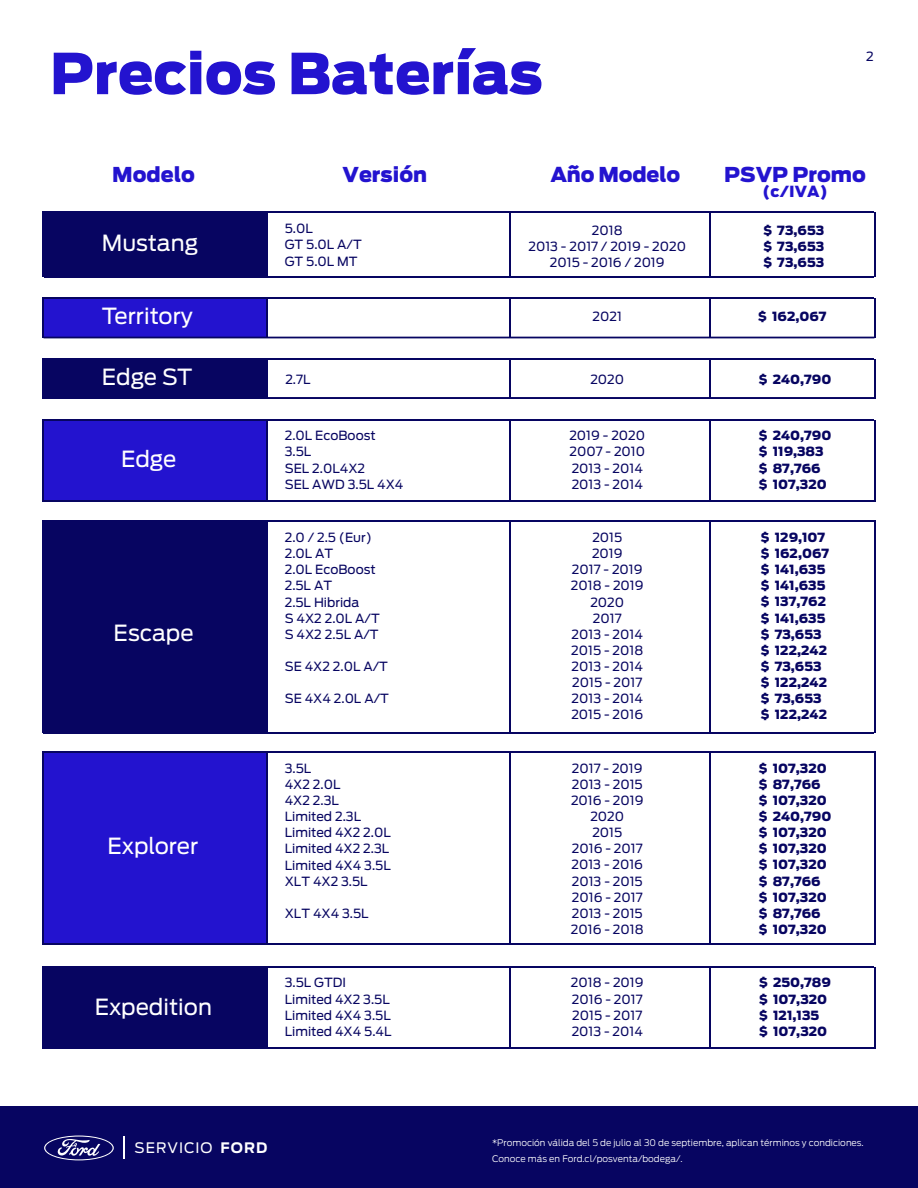
<style>
.page{position:relative;width:918px;height:1188px;background:#fff}
.page>*{position:absolute;margin:0;border:0;box-sizing:border-box;transform-origin:0 0}
.t1{font:900 55.95px "Ford Antenna";color:#2313cf}
.t2{font:22.05px "Ford Antenna";color:#fff}
.t3{font:900 20.4px "Ford Antenna";color:#2313cf}
.t4{font:900 15.15px "Ford Antenna";color:#2313cf}
.t5{font:14.4px "Ford Antenna";letter-spacing:.07em;color:#fff}
.t6{font:12.6px/16.2px "Ford Antenna";color:#070561}
.t7{font:900 12.6px/16.2px "Ford Antenna";color:#070561}
.t8{font:700 12.45px "Ford Antenna";color:#fff}
.t9{font:300 9px/16.2px "Ford Antenna";color:#fff}
.s1{font-weight:700}
</style>
<div class="page">
<div style="left:43px;top:212px;width:223px;height:64px;background:#070561"></div>
<hr style="left:44px;top:212px;width:830px;height:1px;background:#070561">
<hr style="left:44px;top:276px;width:830px;height:1px;background:#070561">
<hr style="left:874px;top:213px;width:1px;height:64px;background:#070561">
<hr style="left:43px;top:212px;width:1px;height:65px;background:#070561">
<hr style="left:266px;top:213px;width:2px;height:64px;background:#070561">
<hr style="left:509px;top:212px;width:1px;height:64px;background:#070561">
<hr style="left:710px;top:213px;width:1px;height:64px;background:#070561">
<div style="left:43px;top:419px;width:223px;height:81px;background:#2313cf"></div>
<hr style="left:44px;top:419px;width:830px;height:1px;background:#070561">
<hr style="left:44px;top:500px;width:830px;height:2px;background:#070561">
<hr style="left:874px;top:420px;width:1px;height:82px;background:#070561">
<hr style="left:43px;top:419px;width:1px;height:83px;background:#070561">
<hr style="left:266px;top:420px;width:2px;height:82px;background:#070561">
<hr style="left:509px;top:419px;width:1px;height:81px;background:#070561">
<hr style="left:710px;top:420px;width:1px;height:82px;background:#070561">
<div style="left:43px;top:966px;width:223px;height:82px;background:#070561"></div>
<hr style="left:44px;top:966px;width:830px;height:2px;background:#070561">
<hr style="left:44px;top:1048px;width:830px;height:1px;background:#070561">
<hr style="left:874px;top:967px;width:1px;height:82px;background:#070561">
<hr style="left:43px;top:966px;width:1px;height:83px;background:#070561">
<hr style="left:266px;top:967px;width:2px;height:82px;background:#070561">
<hr style="left:509px;top:966px;width:1px;height:82px;background:#070561">
<hr style="left:710px;top:967px;width:1px;height:82px;background:#070561">
<div style="left:43px;top:521px;width:223px;height:213px;background:#070561"></div>
<hr style="left:44px;top:521px;width:830px;height:1px;background:#070561">
<hr style="left:44px;top:732px;width:830px;height:2px;background:#070561">
<hr style="left:874px;top:521px;width:1px;height:212px;background:#070561">
<hr style="left:266px;top:521px;width:2px;height:212px;background:#070561">
<hr style="left:509px;top:521px;width:1px;height:213px;background:#070561">
<hr style="left:710px;top:521px;width:1px;height:212px;background:#070561">
<div style="left:43px;top:751px;width:223px;height:194px;background:#2313cf"></div>
<hr style="left:44px;top:751px;width:830px;height:2px;background:#070561">
<hr style="left:44px;top:944px;width:830px;height:1px;background:#070561">
<hr style="left:874px;top:751px;width:1px;height:193px;background:#070561">
<hr style="left:43px;top:751px;width:1px;height:193px;background:#070561">
<hr style="left:266px;top:751px;width:2px;height:193px;background:#070561">
<hr style="left:509px;top:751px;width:1px;height:194px;background:#070561">
<hr style="left:710px;top:751px;width:1px;height:193px;background:#070561">
<div style="left:43px;top:298px;width:223px;height:39px;background:#2313cf"></div>
<hr style="left:44px;top:298px;width:830px;height:1px;background:#070561">
<div style="left:44px;top:337px;width:830px;height:1px;border:1px solid #070561"></div>
<hr style="left:874px;top:298px;width:1px;height:40px;background:#070561">
<hr style="left:43px;top:298px;width:1px;height:40px;background:#070561">
<hr style="left:266px;top:298px;width:2px;height:40px;background:#070561">
<hr style="left:509px;top:298px;width:1px;height:39px;background:#070561">
<hr style="left:710px;top:298px;width:1px;height:40px;background:#070561">
<div style="left:43px;top:358px;width:223px;height:40px;background:#070561"></div>
<hr style="left:44px;top:358px;width:830px;height:2px;background:#070561">
<div style="left:44px;top:397px;width:830px;height:2px;border:1px solid #070561"></div>
<hr style="left:874px;top:359px;width:1px;height:39px;background:#070561">
<hr style="left:266px;top:359px;width:2px;height:39px;background:#070561">
<hr style="left:509px;top:358px;width:1px;height:40px;background:#070561">
<hr style="left:710px;top:359px;width:1px;height:39px;background:#070561">
<div style="left:0;top:1106px;width:918px;height:82px;background:#070561"></div>
<svg style="left:44px;top:1136px;width:70px;height:24px"></svg>
<hr style="left:123px;top:1136px;width:2px;height:22px;background:#fff">
<h1 class="t1" style="left:50px;top:22px;width:494px">Precios Baterías</h1>
<p class="t6" style="left:866px;top:47px;width:9px">2</p>
<h3 class="t3" style="left:112px;top:156px;width:84px">Modelo</h3>
<h3 class="t3" style="left:343px;top:156px;width:86px">Versión</h3>
<h3 class="t3" style="left:550px;top:156px;width:131px">Año Modelo</h3>
<h3 class="t3" style="left:724px;top:156px;width:143px">PSVP Promo</h3>
<p class="t4" style="left:762px;top:178px;width:67px">(c/IVA)</p>
<h2 class="t2" style="left:102px;top:224px;width:98px">Mustang</h2>
<p class="t6" style="left:285px;top:219px;width:79px">5.0L<br>GT 5.0L A/T<br>GT 5.0L MT</p>
<p class="t6" style="left:528px;top:220px;width:159px;text-align:center">2018<br>2013 - 2017 / 2019 - 2020<br>2015 - 2016 / 2019</p>
<p class="t7" style="left:763px;top:221px;width:62px;text-align:justify">$ 73,653 $ 73,653 $ 73,653</p>
<h2 class="t2" style="left:102px;top:297px;width:93px">Territory</h2>
<p class="t6" style="left:593px;top:307px;width:31px">2021</p>
<p class="t7" style="left:758px;top:307px;width:70px">$ 162,067</p>
<h2 class="t2" style="left:102px;top:358px;width:92px">Edge ST</h2>
<p class="t6" style="left:285px;top:370px;width:27px">2.7L</p>
<p class="t6" style="left:590px;top:370px;width:35px">2020</p>
<p class="t7" style="left:759px;top:370px;width:74px">$ 240,790</p>
<h2 class="t2" style="left:121px;top:440px;width:57px">Edge</h2>
<h2 class="t2" style="left:114px;top:614px;width:82px">Escape</h2>
<h2 class="t2" style="left:108px;top:827px;width:92px">Explorer</h2>
<h2 class="t2" style="left:95px;top:988px;width:119px">Expedition</h2>
<p class="t6" style="left:285px;top:426px;width:120px">2.0L EcoBoost<br>3.5L<br>SEL 2.0L4X2<br>SEL AWD 3.5L 4X4</p>
<p class="t6" style="left:569px;top:426px;width:77px">2019 - 2020<br>2007 - 2010<br>2013 - 2014<br>2013 - 2014</p>
<p class="t7" style="left:759px;top:426px;width:74px">$ 240,790 $ 119,383 $ 87,766 $ 107,320</p>
<p class="t6" style="left:285px;top:528px;width:97px">2.0 / 2.5 (Eur)<br>2.0L AT<br>2.0L EcoBoost<br>2.5L AT<br>2.5L Hibrida<br>S 4X2 2.0L A/T<br>S 4X2 2.5L A/T</p>
<p class="t6" style="left:285px;top:657px;width:105px">SE 4X2 2.0L A/T</p>
<p class="t6" style="left:285px;top:689px;width:106px">SE 4X4 2.0L A/T</p>
<p class="t6" style="left:285px;top:759px;width:108px">3.5L<br>4X2 2.0L<br>4X2 2.3L<br>Limited 2.3L<br>Limited 4X2 2.0L<br>Limited 4X2 2.3L<br>Limited 4X4 3.5L<br>XLT 4X2 3.5L</p>
<p class="t6" style="left:285px;top:904px;width:85px">XLT 4X4 3.5L</p>
<p class="t6" style="left:571px;top:528px;width:74px;text-align:center">2015<br>2019<br>2017 - 2019<br>2018 - 2019<br>2020<br>2017<br>2013 - 2014<br>2015 - 2018<br>2013 - 2014<br>2015 - 2017<br>2013 - 2014<br>2015 - 2016</p>
<p class="t7" style="left:761px;top:528px;width:70px">$ 129,107 $ 162,067 $ 141,635 $ 141,635 $ 137,762 $ 141,635 $ 73,653 $ 122,242 $ 73,653 $ 122,242 $ 73,653 $ 122,242</p>
<p class="t6" style="left:571px;top:759px;width:74px;text-align:center">2017 - 2019<br>2013 - 2015<br>2016 - 2019<br>2020<br>2015<br>2016 - 2017<br>2013 - 2016<br>2013 - 2015<br>2016 - 2017<br>2013 - 2015<br>2016 - 2018</p>
<p class="t7" style="left:759px;top:759px;width:74px">$ 107,320 $ 87,766 $ 107,320 $ 240,790 $ 107,320 $ 107,320 $ 107,320 $ 87,766 $ 107,320 $ 87,766 $ 107,320</p>
<p class="t6" style="left:285px;top:973px;width:108px">3.5L GTDI<br>Limited 4X2 3.5L<br>Limited 4X4 3.5L<br>Limited 4X4 5.4L</p>
<p class="t6" style="left:571px;top:973px;width:74px;text-align:justify">2018 - 2019<br>2016 - 2017<br>2015 - 2017<br>2013 - 2014</p>
<p class="t7" style="left:759px;top:974px;width:73px">$ 250,789 $ 107,320 $ 121,135 $ 107,320</p>
<p class="t5" style="left:135px;top:1135px;width:134px">SERVICIO <span class="s1">FORD</span></p>
<p class="t9" style="left:492px;top:1134px;width:373px">*Promoción válida del 5 de julio al 30 de septiembre, aplican términos y condiciones.<br>Conoce más en Ford.cl/posventa/bodega/.</p>
<p class="t8" style="left:817px;top:1133px;width:11px">D</p>
</div>
